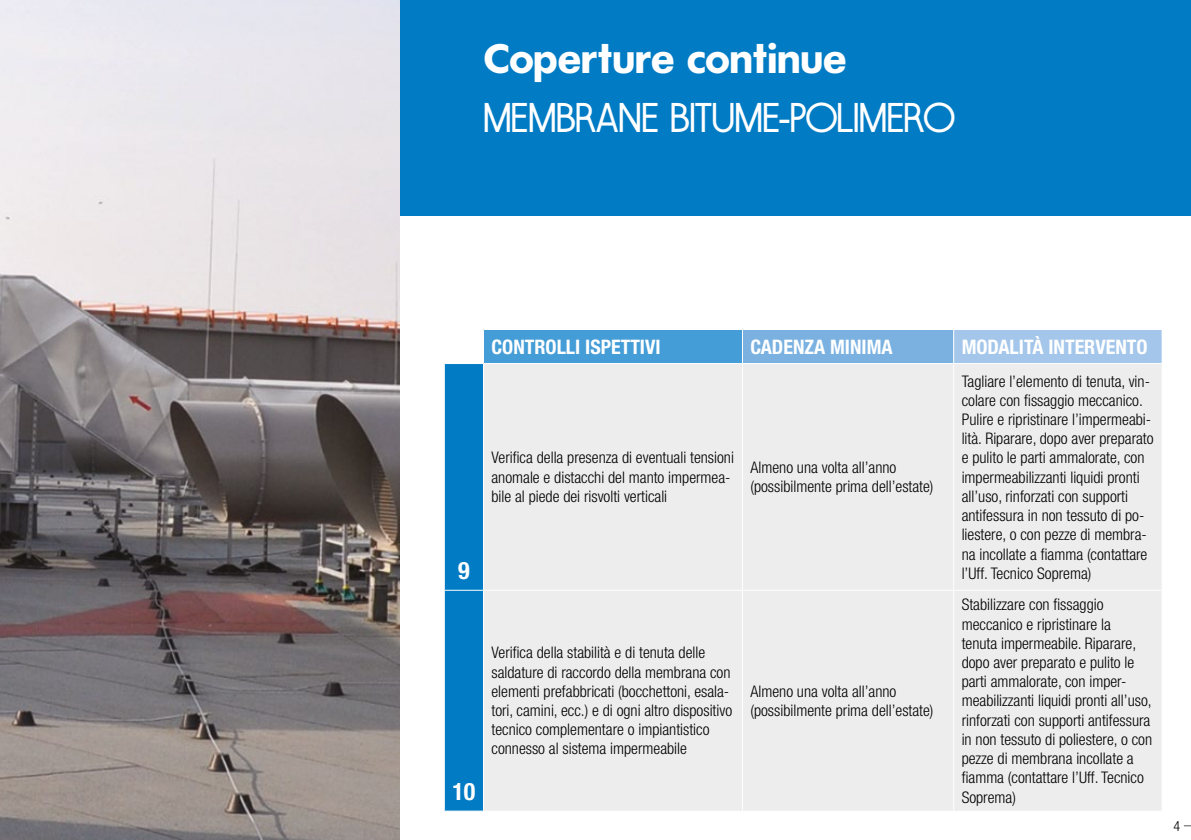
<style>
.page{position:relative;width:1191px;height:840px;background:#fff}
.page>*{position:absolute;margin:0;border:0;box-sizing:border-box;transform-origin:0 0}
.t1{font:43.6px "Les Tres N1";color:#fff}
.t2{font:43.6px "Les Tres N2";color:#fff}
.t3{font:700 condensed 24px "Helvetica Neue LT Std";color:#fff}
.t4{font:700 condensed 20px "Helvetica Neue LT Std";color:#fff}
.t5{font:300 condensed 16px/19.2px "Helvetica Neue LT Std";color:#000}
.t6{font:300 condensed 14px "Helvetica Neue LT Std";color:#000}
</style>
<div class="page">
<div style="left:399px;top:0;width:792px;height:215px;background:#007bc4"></div>
<div style="left:483px;top:329px;width:259px;height:34px;background:#449dd7"></div>
<div style="left:742px;top:329px;width:211px;height:34px;background:#7ab1e1"></div>
<div style="left:953px;top:329px;width:209px;height:34px;background:#a3c6ea"></div>
<div style="left:445px;top:364px;width:38px;height:446px;background:#007bc4"></div>
<div style="left:484px;top:364px;width:677px;height:446px;background:#ededed"></div>
<hr style="left:483px;top:329px;width:259px;height:1px;background:#fff">
<hr style="left:742px;top:329px;width:211px;height:1px;background:#fff">
<hr style="left:742px;top:330px;width:1px;height:33px;background:#fff">
<hr style="left:953px;top:329px;width:209px;height:1px;background:#fff">
<hr style="left:953px;top:330px;width:1px;height:33px;background:#fff">
<hr style="left:1161px;top:330px;width:1px;height:33px;background:#fff">
<hr style="left:742px;top:364px;width:1px;height:225px;background:#fff">
<hr style="left:953px;top:364px;width:1px;height:225px;background:#fff">
<hr style="left:483px;top:589px;width:259px;height:1px;background:#fff">
<hr style="left:742px;top:589px;width:211px;height:1px;background:#fff">
<hr style="left:742px;top:590px;width:1px;height:220px;background:#fff">
<hr style="left:953px;top:589px;width:209px;height:1px;background:#fff">
<hr style="left:953px;top:590px;width:1px;height:220px;background:#fff">
<hr style="left:483px;top:330px;width:1px;height:33px;background:#fff">
<hr style="left:444px;top:589px;width:39px;height:1px;background:#fff">
<img style="left:0;top:0;width:399px;height:839px">
<h1 class="t2" style="left:483px;top:34px;width:364px">Coperture continue</h1>
<h1 class="t1" style="left:483px;top:94px;width:473px">MEMBRANE BITUME-POLIMERO</h1>
<h2 class="t3" style="left:458px;top:555px;width:13px">9</h2>
<h2 class="t3" style="left:452px;top:776px;width:25px">10</h2>
<p class="t4" style="left:491px;top:334px;width:171px">CONTROLLI ISPETTIVI</p>
<p class="t4" style="left:750px;top:334px;width:144px">CADENZA MINIMA</p>
<p class="t4" style="left:961px;top:334px;width:187px">MODALITÀ INTERVENTO</p>
<p class="t5" style="left:491px;top:448px;width:244px">Verifica della presenza di eventuali tensioni anomale e distacchi del manto impermea&shy;bile al piede dei risvolti verticali</p>
<p class="t5" style="left:750px;top:457px;width:184px">Almeno una volta all’anno (possibilmente prima dell’estate)</p>
<p class="t5" style="left:491px;top:642px;width:242px">Verifica della stabilità e di tenuta delle saldature di raccordo della membrana con elementi prefabbricati (bocchettoni, esala&shy;tori, camini, ecc.) e di ogni altro dispositivo tecnico complementare o impiantistico connesso al sistema impermeabile</p>
<p class="t5" style="left:750px;top:681px;width:184px">Almeno una volta all’anno (possibilmente prima dell’estate)</p>
<p class="t5" style="left:961px;top:371px;width:193px">Tagliare l’elemento di tenuta, vin&shy;colare con fissaggio meccanico.<br>Pulire e ripristinare l’impermeabi&shy;lità. Riparare, dopo aver preparato e pulito le parti ammalorate, con impermeabilizzanti liquidi pronti all’uso, rinforzati con supporti antifessura in non tessuto di po&shy;liestere, o con pezze di membra&shy;na incollate a fiamma (contattare l’Uff. Tecnico Soprema)</p>
<p class="t5" style="left:961px;top:594px;width:192px">Stabilizzare con fissaggio meccanico e ripristinare la<br>tenuta impermeabile. Riparare, dopo aver preparato e pulito le parti ammalorate, con imper&shy;meabilizzanti liquidi pronti all’uso, rinforzati con supporti antifessura in non tessuto di poliestere, o con pezze di membrana incollate a fiamma (contattare l’Uff. Tecnico<br>Soprema)</p>
<p class="t6" style="left:1173px;top:817px;width:8px">4</p>
</div>
